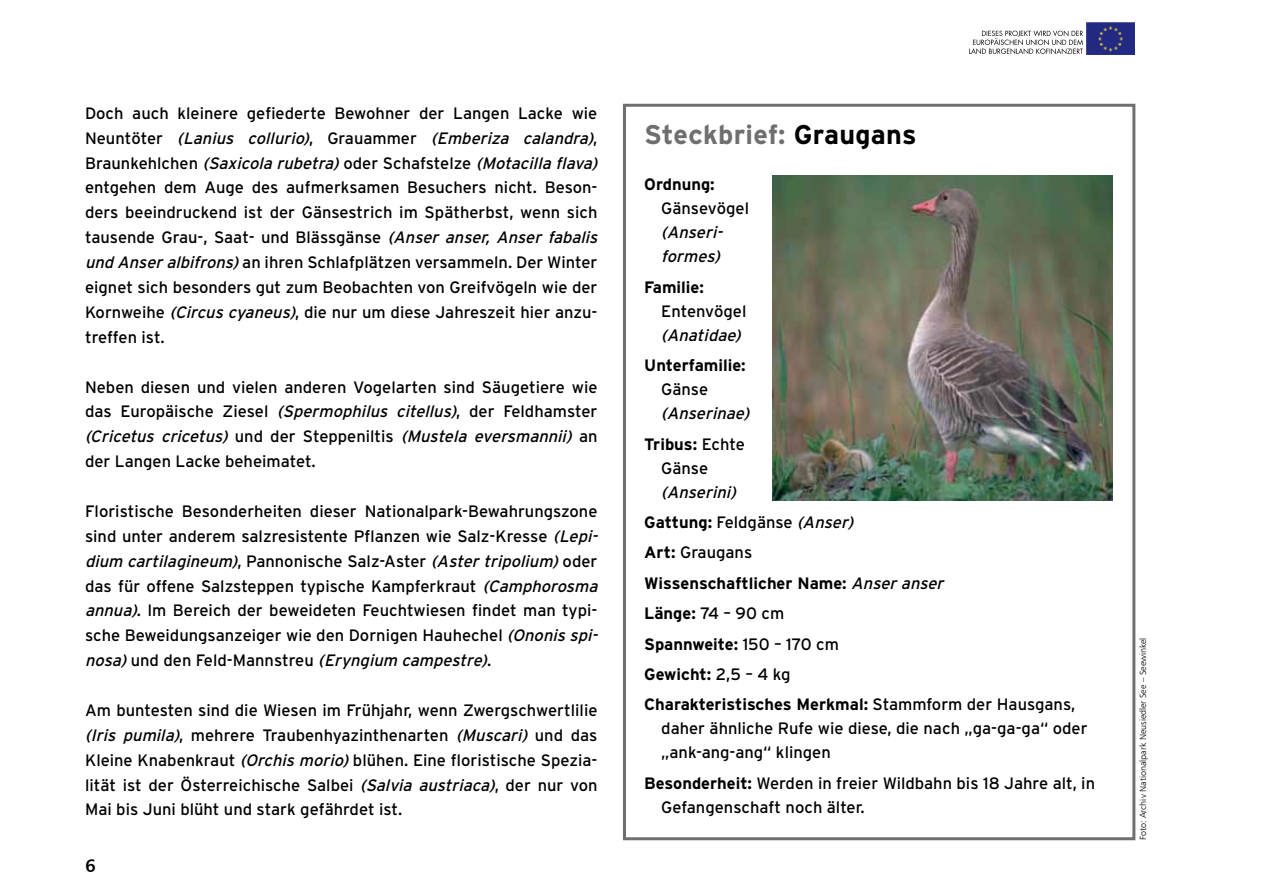
<style>
.page{position:relative;width:1263px;height:893px;background:#fff}
.page>*{position:absolute;margin:0;border:0;box-sizing:border-box;transform-origin:0 0}
.t1{font:700 27px "Interstate";letter-spacing:.01em;color:#6e6f70}
.t2{font:18px "Humanist 777 BT Bold B";color:#000}
.t3{font:16.5px/24.9px "Interstate";color:#000}
.t4{font:700 16.5px/30.5px "Interstate";color:#000}
.t5{font:italic 16.5px/24px "Interstate";color:#000}
.t6{font:9px "Humanist 777 BT Light B";color:#000}
.s1{font-style:italic}
.s2{color:#000}
.s3{font-weight:700;font-style:normal}
.s4{font-style:normal}
.s5{font-weight:400;font-style:italic}
.s6{font-weight:400}
.s7{font-weight:700}
</style>
<div class="page">
<img style="left:1086px;top:22px;width:48px;height:32px">
<svg style="left:969px;top:30px;width:114px;height:24px"></svg>
<div style="left:623px;top:104px;width:512px;height:736px;border:3px solid #6e6f70"></div>
<img style="left:772px;top:176px;width:341px;height:324px">
<p class="t3" style="left:85px;top:100px;width:518px">Doch auch kleinere gefiederte Bewohner der Langen Lacke wie N e u n t ö t e r <span class="s1">(Lanius collurio)</span>, G r a u a m m e r <span class="s1">(Emberiza calandra)</span>, B r a u n k e h l c h e n <span class="s1">(Saxicola rubetra)</span>o d e r S c h a f s t e l z e <span class="s1">(Motacilla flava) </span>entgehen dem Auge des aufmerksamen Besuchers nicht. Beson&shy;ders beeindruckend ist der Gänsestrich im Spätherbst, wenn sich tausende Grau-, Saat- und Blässgänse <span class="s1">(Anser anser, Anser fabalis und Anseralbifrons)</span>an ihren Schlafplätzen versammeln. Der Winter eignet sich besonders gut zum Beobachten von Greifvögeln wie der Kornweihe <span class="s1">(Circus cyaneus)</span>, die nur um diese Jahreszeit hier anzu&shy;treffen ist.</p>
<p class="t3" style="left:85px;top:374px;width:514px;text-align:justify">Neben diesen und vielen anderen Vogelarten sind Säugetiere wie das Europäische Ziesel <span class="s1">(Spermophilus citellus)</span>, der Feldhamster <span class="s1">(Cricetus cricetus)</span> u n d d e r S t e p p e n i l t i s <span class="s1">(Mustela eversmannii)</span> a n der Langen Lacke beheimatet.</p>
<p class="t3" style="left:85px;top:498px;width:518px">Floristische Besonderheiten dieser Nationalpark-Bewahrungszone sind unter anderem salzresistente Pflanzen wie Salz-Kresse <span class="s1">(Lepi&shy;dium cartilagineum)</span>, P a n n o n i s c h e S a l z -A s t e r <span class="s1">(Astertripolium)</span>o d e r das für offene Salzsteppen typische Kampferkraut <span class="s1">(Camphorosma annua)</span>. Im Bereich der beweideten Feuchtwiesen findet man typi&shy;sche Beweidungsanzeiger wie den Dornigen Hauhechel <span class="s1">(Ononis spi&shy;nosa)</span>u n d d e n Fe l d - M a n n s t r e u <span class="s1">(Eryngium campestre)</span>.</p>
<p class="t3" style="left:85px;top:697px;width:514px;text-align:justify">Am buntesten sind die Wiesen im Frühjahr, wenn Zwergschwertlilie <span class="s1">(Iris pumila)</span>, mehrere Traubenhyazinthenarten <span class="s1">(Muscari)</span> und das Kleine Knabenkraut <span class="s1">(Orchis morio)</span>blühen. Eine floristische Spezia&shy;lität ist der Österreichische Salbei <span class="s1">(Salvia austriaca)</span>, der nur von Mai bis Juni blüht und stark gefährdet ist.</p>
<p class="t2" style="left:85px;top:854px;width:12px">6</p>
<h1 class="t1" style="left:644px;top:119px;width:274px">Steckbrief: <span class="s2">Graugans</span></h1>
<p class="t4" style="left:644px;top:169px;width:72px">Ordnung:</p>
<p class="t3" style="left:661px;top:196px;width:89px">Gänsevögel</p>
<p class="t5" style="left:661px;top:221px;width:67px">(Anseri&shy;formes)</p>
<p class="t4" style="left:644px;top:272px;width:61px">Familie:</p>
<p class="t3" style="left:661px;top:298px;width:87px">Entenvögel</p>
<p class="t5" style="left:661px;top:323px;width:85px">(Anatidae)</p>
<p class="t4" style="left:644px;top:350px;width:103px">Unterfamilie:</p>
<p class="t3" style="left:661px;top:377px;width:48px">Gänse</p>
<p class="t5" style="left:644px;top:398px;width:111px;line-height:30.5px;text-indent:17px">(Anserinae)<br><span class="s3">Tribus:</span> <span class="s4">Echte</span></p>
<p class="t3" style="left:661px;top:455px;width:48px">Gänse</p>
<p class="t4" style="left:644px;top:476px;width:432px;text-indent:17px"><span class="s5">(Anserini)<br></span>Gattung: <span class="s6">Feldgänse</span> <span class="s5">(Anser)<br></span>Art: <span class="s6">Graugans<br></span>Wissenschaftlicher Name: <span class="s5">Anseranser<br></span>Länge: <span class="s6">74 – 90 cm<br></span>Spannweite: <span class="s6">150 – 170 cm<br></span>Gewicht: <span class="s6">2,5 – 4 kg<br></span>Charakteristisches Merkmal: <span class="s6">Stammform der Hausgans,</span></p>
<p class="t3" style="left:661px;top:716px;width:428px;line-height:24px">daher ähnliche Rufe wie diese, die nach „ga-ga-ga“ oder „ank-ang-ang“ klingen</p>
<p class="t3" style="left:661px;top:771px;width:435px;line-height:24px;text-indent:-17px"><span class="s7">Besonderheit:</span> Werden in freier Wildbahn bis 18 Jahre alt, in<br>Gefangenschaft noch älter.</p>
<p class="t6" style="left:1137px;top:840px;width:204px;rotate:-90deg">Foto: Archiv Nationalpark Neusiedler See – Seewinkel</p>
</div>
